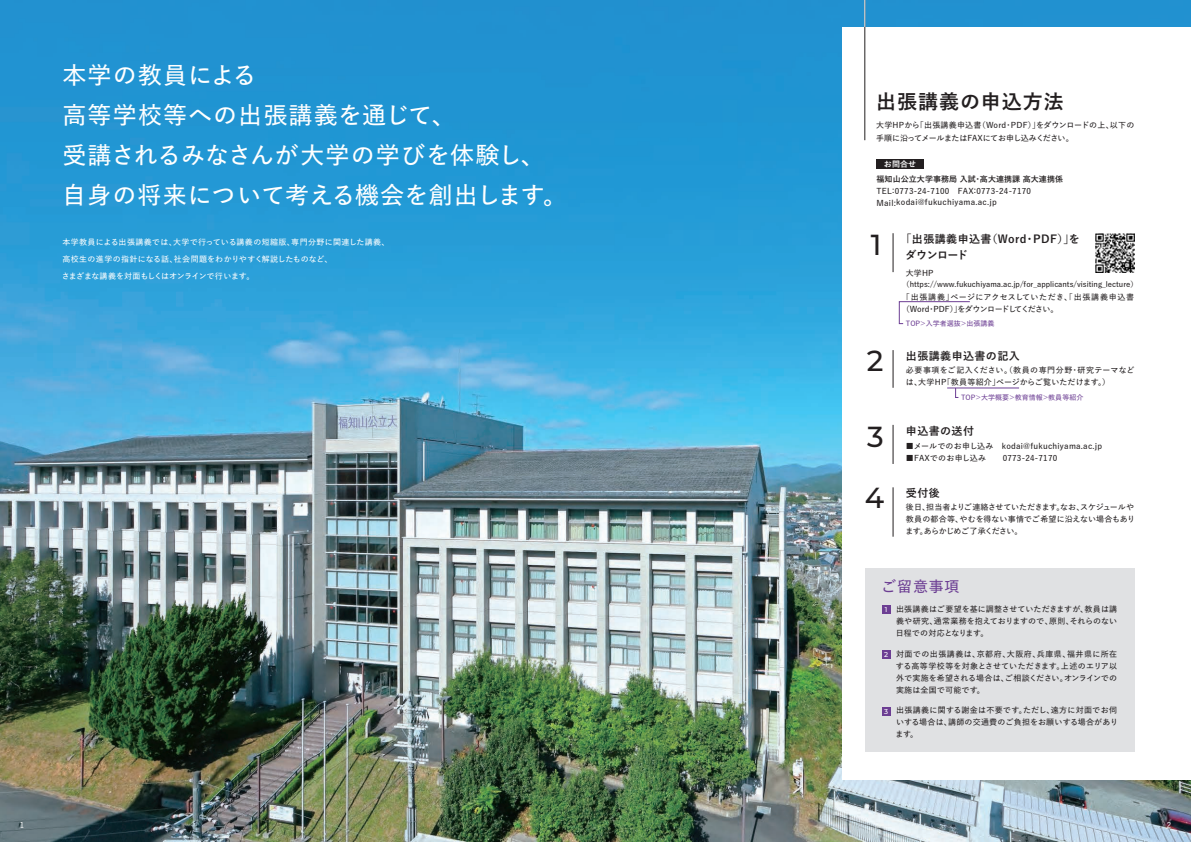
<style>
.page{position:relative;width:1191px;height:842px;background:#fff}
.page>*{position:absolute;margin:0;border:0;box-sizing:border-box;transform-origin:0 0}
.t1{font:500 29px "Montserrat";color:#231f20}
.t2{font:600 24px/40px "Yu Go Pr 6 N";letter-spacing:.04em;color:#fff}
.t3{font:700 20px "Yu Go Pr 6 N";letter-spacing:.05em;color:#231f20}
.t4{font:600 15px "Yu Go Pr 6 N";letter-spacing:.05em;color:#6c3e93}
.t5{font:700 11px/16px "Yu Go Pr 6 N";letter-spacing:.04em;color:#231f20}
.t6{font:600 8px/12px "Yu Go Pr 6 N";letter-spacing:.025em;color:#231f20;text-align:justify}
.t7{font:600 8px/17px "Yu Go Pr 6 N";letter-spacing:.015em;color:#fff}
.t8{font:600 8px/12px "Yu Go Pr 6 N";letter-spacing:-.015em;color:#231f20}
.t9{font:600 8px/13px "Yu Go Pr 6 N";letter-spacing:-.01em;color:#231f20}
.t10{font:600 8px/12px "Yu Go Pr 6 N";color:#231f20}
.t11{font:700 8px "Yu Go Pr 6 N";letter-spacing:.01em;color:#231f20}
.t12{font:700 8px "Yu Go Pr 6 N";color:#fff}
.t13{font:500 8px "Yu Go Pr 6 N";color:#fff}
.t14{font:600 7.5px "Yu Go Pr 6 N";color:#231f20}
.t15{font:600 7px "Yu Go Pr 6 N";color:#6c3e93}
.t16{font:500 7px "Montserrat";color:#fff}
</style>
<div class="page">
<img style="left:0;top:0;width:1191px;height:842px">
<div style="left:842px;top:27px;width:349px;height:753px;background:#fff"></div>
<div style="left:876px;top:159px;width:47px;height:10px;background:#231f20"></div>
<div style="left:865px;top:568px;width:269px;height:183px;background:#dddee0"></div>
<div style="left:882px;top:605px;width:8px;height:8px;background:#6c3e93"></div>
<div style="left:882px;top:650px;width:8px;height:8px;background:#6c3e93"></div>
<div style="left:882px;top:707px;width:8px;height:9px;background:#6c3e93"></div>
<svg style="left:955px;top:387px;width:4px;height:11px"></svg>
<hr style="left:947px;top:388px;width:72px;height:1px;background:#6c3e93">
<hr style="left:892px;top:350px;width:1px;height:38px;background:#231f20">
<hr style="left:892px;top:425px;width:1px;height:39px;background:#231f20">
<hr style="left:892px;top:487px;width:1px;height:50px;background:#231f20">
<svg style="left:898px;top:301px;width:72px;height:23px"></svg>
<hr style="left:892px;top:233px;width:1px;height:39px;background:#231f20">
<img style="left:1095px;top:234px;width:39px;height:38px">
<hr style="left:864px;top:0;width:1px;height:140px;background:#231f20">
<svg style="left:864px;top:0;width:1px;height:27px"></svg>
<h2 class="t2" style="left:62px;top:52px;width:506px">本学の教員による<br>高等学校等への出張講義を通じて、<br>受講されるみなさんが大学の学びを体験し、自身の将来について考える機会を創出します。</h2>
<p class="t7" style="left:62px;top:232px;width:329px">本学教員による出張講義では、大学で行っている講義の短縮版、専門分野に関連した講義、高校生の進学の指針になる話、社会問題をわかりやすく解説したものなど、<br>さまざまな講義を対面もしくはオンラインで行います。</p>
<h3 class="t3" style="left:876px;top:90px;width:189px">出張講義の申込方法</h3>
<p class="t9" style="left:876px;top:118px;width:260px">大学HPから「出張講義申込書（Word・PDF）」をダウンロードの上、以下の手順に沿ってメールまたはFAXにてお申し込みください。</p>
<p class="t11" style="left:876px;top:174px;width:188px">福知山公立大学事務局 入試・高大連携課 高大連携係</p>
<p class="t6" style="left:876px;top:184px;width:156px;line-height:11.2px">TEL:0773-24-7100　FAX:0773-24-7170<br>Mail:kodai@fukuchiyama.ac.jp</p>
<p class="t12" style="left:884px;top:160px;width:34px">お問合せ</p>
<h1 class="t1" style="left:871px;top:224px;width:12px">1</h1>
<h3 class="t5" style="left:905px;top:232px;width:176px;text-indent:-5px">「出張講義申込書（Word・PDF）」をダウンロード</h3>
<p class="t6" style="left:906px;top:266px;width:29px">大学HP</p>
<p class="t14" style="left:902px;top:277px;width:237px">（https://www.fukuchiyama.ac.jp/for_applicants/visiting_lecture）</p>
<p class="t10" style="left:902px;top:290px;width:234px">「出張講義」ページにアクセスしていただき、「出張講義申込書（Word・PDF）」をダウンロードしてください。</p>
<p class="t15" style="left:906px;top:316px;width:90px">TOP＞入学者選抜＞出張講義</p>
<h1 class="t1" style="left:867px;top:341px;width:18px">2</h1>
<h3 class="t5" style="left:906px;top:348px;width:115px">出張講義申込書の記入</h3>
<p class="t6" style="left:906px;top:364px;width:230px">必要事項をご記入ください。（教員の専門分野・研究テーマなどは、大学HP「教員等紹介」ページからご覧いただけます。）</p>
<p class="t15" style="left:961px;top:391px;width:124px">TOP＞大学概要＞教育情報＞教員等紹介</p>
<h1 class="t1" style="left:867px;top:416px;width:18px">3</h1>
<h1 class="t1" style="left:865px;top:478px;width:21px">4</h1>
<h3 class="t5" style="left:906px;top:423px;width:70px">申込書の送付</h3>
<p class="t6" style="left:906px;top:439px;width:198px">■メールでのお申し込み　kodai@fukuchiyama.ac.jp</p>
<p class="t6" style="left:906px;top:451px;width:153px">■FAXでのお申し込み　　0773-24-7170</p>
<h3 class="t5" style="left:906px;top:485px;width:35px">受付後</h3>
<p class="t8" style="left:905px;top:500px;width:231px">後日、担当者よりご連絡させていただきます。なお、スケジュールや教員の都合等、やむを得ない事情でご希望に沿えない場合もあります。あらかじめご了承ください。</p>
<h3 class="t4" style="left:881px;top:573px;width:80px">ご留意事項</h3>
<p class="t6" style="left:896px;top:602px;width:223px">出張講義はご要望を基に調整させていただきますが、教員は講義や研究、通常業務を抱えておりますので、原則、それらのない日程での対応となります。</p>
<p class="t16" style="left:885px;top:604px;width:4px">1</p>
<p class="t16" style="left:884px;top:649px;width:6px">2</p>
<p class="t16" style="left:884px;top:707px;width:6px">3</p>
<p class="t6" style="left:896px;top:646px;width:223px">対面での出張講義は、京都府、大阪府、兵庫県、福井県に所在する高等学校等を対象とさせていただきます。上述のエリア以外で実施を希望される場合は、ご相談ください。オンラインでの実施は全国で可能です。</p>
<p class="t6" style="left:895px;top:703px;width:224px">出張講義に関する謝金は不要です。ただし、遠方に対面でお伺いする場合は、講師の交通費のご負担をお願いする場合があります。</p>
<p class="t13" style="left:20px;top:817px;width:6px">1</p>
<p class="t13" style="left:1166px;top:817px;width:6px">2</p>
</div>
